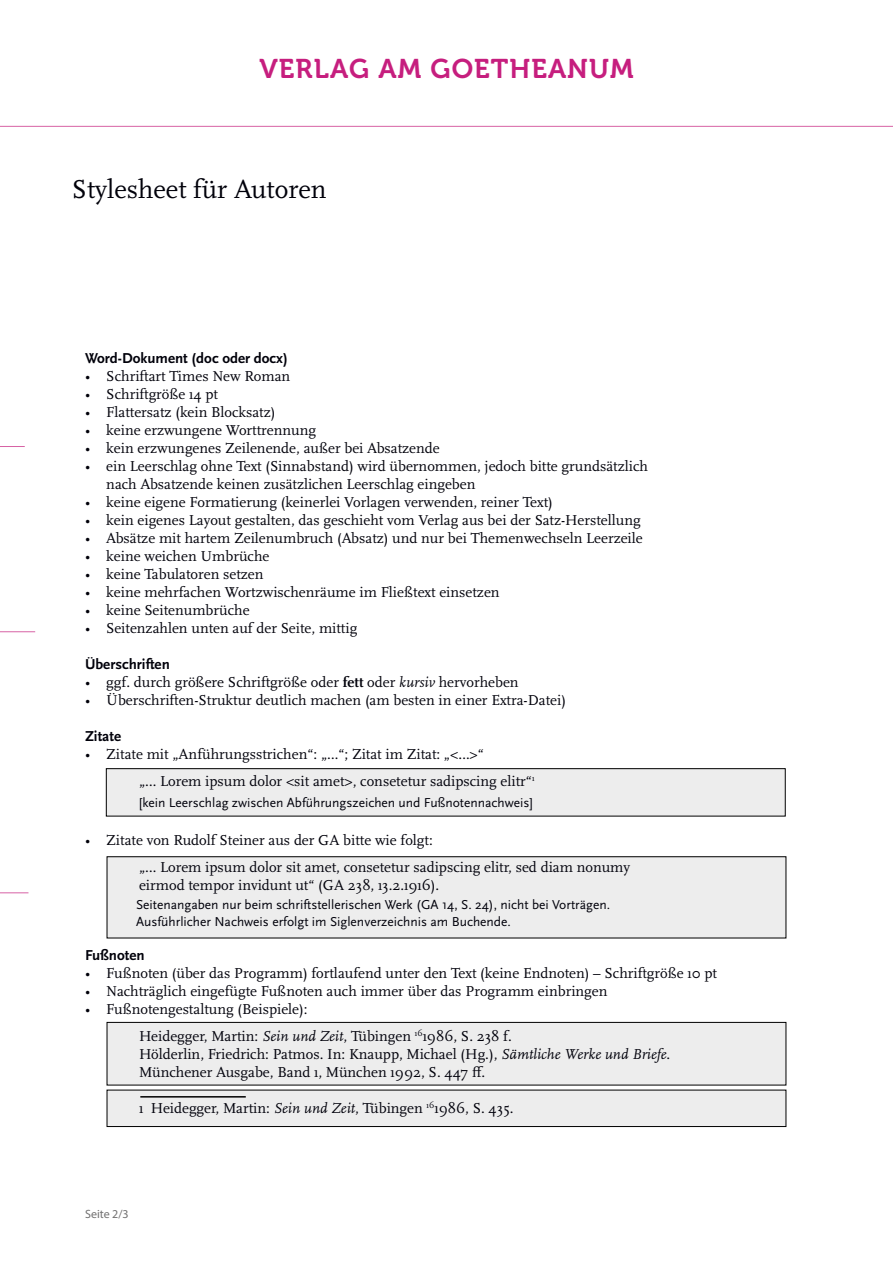
<style>
.page{position:relative;width:893px;height:1263px;background:#fff}
.page>*{position:absolute;margin:0;border:0;box-sizing:border-box;transform-origin:0 0}
.t1{font:27px "Scala OT";color:#00000a}
.t2{font:27px "Museo 700";letter-spacing:.04em;color:#c61e7e}
.t3{font:15px/27px "Scala OT";color:#00000a}
.t4{font:700 15px "Scala Sans OT";color:#00000a}
.t5{font:13.5px/16.2px "Scala Sans OT";color:#00000a}
.t6{font:12px "Myriad Pro";color:#706f6f}
.s1{font-weight:700}
.s2{font-style:italic}
</style>
<div class="page">
<div style="left:106px;top:769px;width:679px;height:47px;background:#ededed"></div>
<div style="left:106px;top:768px;width:680px;height:48px;border:1px solid #000"></div>
<div style="left:107px;top:857px;width:679px;height:81px;background:#ededed"></div>
<div style="left:107px;top:856px;width:679px;height:82px;border:1px solid #000"></div>
<div style="left:107px;top:1022px;width:679px;height:63px;background:#ededed"></div>
<div style="left:107px;top:1022px;width:679px;height:63px;border:1px solid #000"></div>
<div style="left:107px;top:1090px;width:679px;height:36px;background:#ededed"></div>
<div style="left:107px;top:1090px;width:679px;height:37px;border:1px solid #000"></div>
<hr style="left:0;top:126px;width:893px;height:1px;background:#d762a5">
<svg style="left:0;top:446px;width:25px;height:1px"></svg>
<svg style="left:0;top:892px;width:28px;height:1px"></svg>
<hr style="left:0;top:631px;width:35px;height:1px;background:#d762a5">
<hr style="left:140px;top:1096px;width:106px;height:1px;background:#000">
<h1 class="t2" style="left:259px;top:54px;width:376px">VERLAG AM GOETHEANUM</h1>
<h1 class="t1" style="left:72px;top:175px;width:256px">Stylesheet für Autoren</h1>
<p class="t4" style="left:85px;top:349px;width:204px">Word-Dokument (doc oder docx)</p>
<p class="t3" style="left:85px;top:363px;width:207px">• Schriftart Times New Roman</p>
<p class="t3" style="left:85px;top:381px;width:134px">• Schriftgröße 14 pt</p>
<p class="t3" style="left:85px;top:399px;width:192px">• Flattersatz (kein Blocksatz)</p>
<p class="t3" style="left:85px;top:417px;width:233px">• keine erzwungene Worttrennung</p>
<p class="t3" style="left:85px;top:435px;width:356px">• kein erzwungenes Zeilenende, außer bei Absatzende</p>
<p class="t3" style="left:106px;top:457px;width:543px;line-height:18px;text-indent:-21px">• ein Leerschlag ohne Text (Sinnabstand) wird übernommen, jedoch bitte grundsätzlich nach Absatzende keinen zusätzlichen Leerschlag eingeben</p>
<p class="t3" style="left:85px;top:489px;width:469px">• keine eigene Formatierung (keinerlei Vorlagen verwenden, reiner Text)</p>
<p class="t3" style="left:85px;top:507px;width:557px">• kein eigenes Layout gestalten, das geschieht vom Verlag aus bei der Satz-Herstellung</p>
<p class="t3" style="left:85px;top:525px;width:559px">• Absätze mit hartem Zeilenumbruch (Absatz) und nur bei Themenwechseln Leerzeile</p>
<p class="t3" style="left:85px;top:543px;width:186px">• keine weichen Umbrüche</p>
<p class="t3" style="left:85px;top:561px;width:180px">• keine Tabulatoren setzen</p>
<p class="t3" style="left:85px;top:579px;width:416px">• keine mehrfachen Wortzwischenräume im Fließtext einsetzen</p>
<p class="t3" style="left:85px;top:597px;width:166px">• keine Seitenumbrüche</p>
<p class="t3" style="left:85px;top:615px;width:274px">• Seitenzahlen unten auf der Seite, mittig</p>
<p class="t4" style="left:85px;top:655px;width:86px">Überschriften</p>
<p class="t3" style="left:85px;top:669px;width:435px">• ggf. durch größere Schriftgröße oder <span class="s1">fett</span> oder <span class="s2">kursiv</span> hervorheben</p>
<p class="t3" style="left:85px;top:687px;width:482px">• Überschriften-Struktur deutlich machen (am besten in einer Extra-Datei)</p>
<p class="t4" style="left:85px;top:727px;width:38px">Zitate</p>
<p class="t3" style="left:139px;top:741px;width:397px;text-indent:-54px">• Zitate mit „Anführungsstrichen“: „…“; Zitat im Zitat: „&lt;…&gt;“<br>„… Lorem ipsum dolor &lt;sit amet&gt;, consetetur sadipscing elitr“<sup>1</sup></p>
<p class="t5" style="left:139px;top:795px;width:395px">[kein Leerschlag zwischen Abführungszeichen und Fußnotennachweis]</p>
<p class="t3" style="left:139px;top:827px;width:493px;text-indent:-54px">• Zitate von Rudolf Steiner aus der GA bitte wie folgt:<br>„… Lorem ipsum dolor sit amet, consetetur sadipscing elitr, sed diam nonumy</p>
<p class="t3" style="left:139px;top:872px;width:302px">eirmod tempor invidunt ut“ (GA 238, 13.2.1916).</p>
<p class="t5" style="left:136px;top:897px;width:475px">Seitenangaben nur beim schriftstellerischen Werk (GA 14, S. 24), nicht bei Vorträgen.<br>Ausführlicher Nachweis erfolgt im Siglenverzeichnis am Buchende.</p>
<p class="t4" style="left:85px;top:946px;width:61px">Fußnoten</p>
<p class="t3" style="left:85px;top:960px;width:633px">• Fußnoten (über das Programm) fortlaufend unter den Text (keine Endnoten) – Schriftgröße 10 pt</p>
<p class="t3" style="left:85px;top:978px;width:524px">• Nachträglich eingefügte Fußnoten auch immer über das Programm einbringen</p>
<p class="t3" style="left:139px;top:996px;width:374px;text-indent:-54px">• Fußnotengestaltung (Beispiele):<br>Heidegger, Martin: <span class="s2">Sein und Zeit</span>, Tübingen <sup>16</sup>1986, S. 238 f.</p>
<p class="t3" style="left:139px;top:1045px;width:533px;line-height:18px">Hölderlin, Friedrich: Patmos. In: Knaupp, Michael (Hg.), <span class="s2">Sämtliche Werke und Briefe</span>.<br>Münchener Ausgabe, Band 1, München 1992, S. 447 ff.</p>
<p class="t3" style="left:139px;top:1095px;width:376px">1 Heidegger, Martin: <span class="s2">Sein und Zeit</span>, Tübingen <sup>16</sup>1986, S. 435.</p>
<p class="t6" style="left:85px;top:1206px;width:45px">Seite 2/3</p>
</div>
